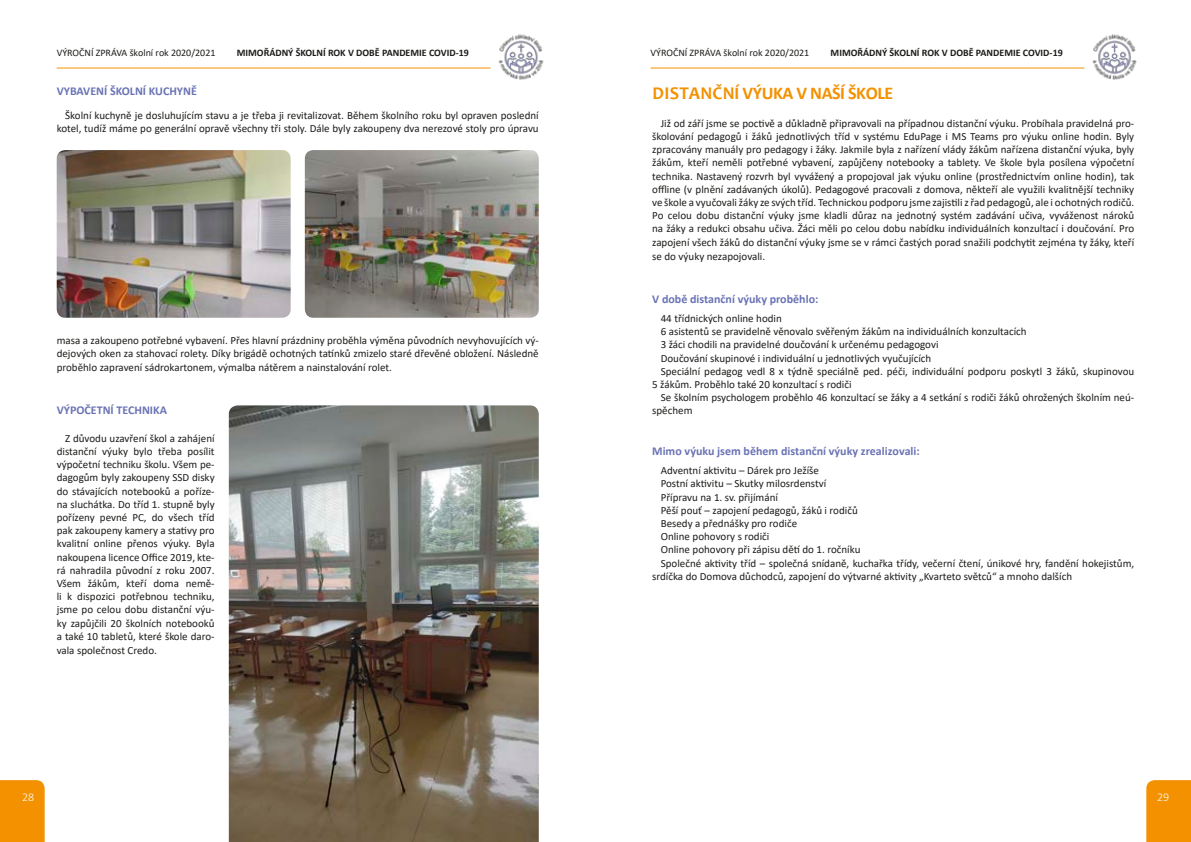
<style>
.page{position:relative;width:1191px;height:842px;background:#fff}
.page>*{position:absolute;margin:0;border:0;box-sizing:border-box;transform-origin:0 0}
.t1{font:700 18px "Calibri";letter-spacing:-.025em;color:#f39100}
.t2{font:700 12px "Calibri";color:#6a73b5}
.t3{font:300 12px "Calibri";color:#fff}
.t4{font:11px/13.2px "Calibri";color:#1c1c1a;text-align:justify}
.t5{font:700 10px "Calibri";color:#1c1c1a}
.t6{font:10px "Calibri";color:#1c1c1a}
.s1{font-family:"Candara"}
</style>
<div class="page">
<div style="left:0;top:780px;width:45px;height:62px;background:#f39100"></div>
<div style="left:1146px;top:780px;width:45px;height:62px;background:#f39100"></div>
<hr style="left:57px;top:68px;width:433px;height:1px;background:#f39100">
<hr style="left:650px;top:68px;width:434px;height:1px;background:#f39100">
<img style="left:490px;top:34px;width:54px;height:46px">
<img style="left:1084px;top:34px;width:53px;height:46px">
<img style="left:57px;top:150px;width:234px;height:168px">
<img style="left:305px;top:150px;width:234px;height:168px">
<img style="left:229px;top:405px;width:310px;height:437px">
<p class="t6" style="left:57px;top:46px;width:160px">VÝROČNÍ ZPRÁVA školní rok 2020/2021</p>
<p class="t5" style="left:237px;top:45px;width:234px">MIMOŘÁDNÝ ŠKOLNÍ ROK V DOBĚ PANDEMIE COVID-19</p>
<p class="t6" style="left:650px;top:46px;width:160px">VÝROČNÍ ZPRÁVA školní rok 2020/2021</p>
<p class="t5" style="left:830px;top:45px;width:234px">MIMOŘÁDNÝ ŠKOLNÍ ROK V DOBĚ PANDEMIE COVID-19</p>
<p class="t2" style="left:57px;top:82px;width:142px">VYBAVENÍ ŠKOLNÍ KUCHYNĚ</p>
<p class="t4" style="left:57px;top:109px;width:483px;text-align:right">Školní kuchyně je dosluhujícím stavu a je třeba ji revitalizovat. Během školního roku byl opraven poslední kotel, tudíž máme po generální opravě všechny tři stoly. Dále byly zakoupeny dva nerezové stoly pro úpravu</p>
<h1 class="t1" style="left:652px;top:80px;width:242px"><span class="s1">DISTANČN</span>Í VÝUKA V NAŠÍ ŠKOLE</h1>
<p class="t4" style="left:652px;top:116px;width:483px;text-indent:9px">Již od září jsme se poctivě a důkladně připravovali na případnou distanční výuku. Probíhala pravidelná pro&shy;školování pedagogů i žáků jednotlivých tříd v systému EduPage i MS Teams pro výuku online hodin. Byly zpracovány manuály pro pedagogy i žáky. Jakmile byla z nařízení vlády žákům nařízena distanční výuka, byly žákům, kteří neměli potřebné vybavení, zapůjčeny notebooky a tablety. Ve škole byla posílena výpočetní technika. Nastavený rozvrh byl vyvážený a propojoval jak výuku online (prostřednictvím online hodin), tak offline (v plnění zadávaných úkolů). Pedagogové pracovali z domova, někteří ale využili kvalitnější techniky ve škole a vyučovali žáky ze svých tříd. Technickou podporu jsme zajistili z řad pedagogů, ale i ochotných rodičů.<br>Po celou dobu distanční výuky jsme kladli důraz na jednotný systém zadávání učiva, vyváženost nároků na žáky a redukci obsahu učiva. Žáci měli po celou dobu nabídku individuálních konzultací i doučování. Pro zapojení všech žáků do distanční výuky jsme se v rámci častých porad snažili podchytit zejména ty žáky, kteří</p>
<p class="t4" style="left:652px;top:249px;width:115px">se do výuky nezapojovali.</p>
<p class="t2" style="left:652px;top:291px;width:168px">V době distanční výuky proběhlo:</p>
<p class="t4" style="left:660px;top:311px;width:123px">44 třídnických online hodin</p>
<p class="t4" style="left:660px;top:325px;width:367px">6 asistentů se pravidelně věnovalo svěřeným žákům na individuálních konzultacích</p>
<p class="t4" style="left:660px;top:338px;width:279px">3 žáci chodili na pravidelné doučování k určenému pedagogovi</p>
<p class="t4" style="left:660px;top:351px;width:272px">Doučování skupinové i individuální u jednotlivých vyučujících</p>
<p class="t4" style="left:660px;top:364px;width:475px">Speciální pedagog vedl 8 x týdně speciálně ped. péči, individuální podporu poskytl 3 žáků, skupinovou</p>
<p class="t4" style="left:652px;top:377px;width:201px">5 žákům. Proběhlo také 20 konzultací s rodiči</p>
<p class="t4" style="left:660px;top:391px;width:475px">Se školním psychologem proběhlo 46 konzultací se žáky a 4 setkání s rodiči žáků ohrožených školním neú-</p>
<p class="t4" style="left:652px;top:404px;width:42px">spěchem</p>
<p class="t2" style="left:652px;top:443px;width:269px">Mimo výuku jsem během distanční výuky zrealizovali:</p>
<p class="t4" style="left:660px;top:464px;width:160px">Adventní aktivitu – Dárek pro Ježíše</p>
<p class="t4" style="left:660px;top:477px;width:167px">Postní aktivitu – Skutky milosrdenství</p>
<p class="t4" style="left:660px;top:490px;width:119px">Přípravu na 1. sv. přijímání</p>
<p class="t4" style="left:660px;top:503px;width:199px">Pěší pouť – zapojení pedagogů, žáků i rodičů</p>
<p class="t4" style="left:660px;top:516px;width:138px">Besedy a přednášky pro rodiče</p>
<p class="t4" style="left:660px;top:530px;width:110px">Online pohovory s rodiči</p>
<p class="t4" style="left:660px;top:543px;width:201px">Online pohovory při zápisu dětí do 1. ročníku</p>
<p class="t4" style="left:660px;top:556px;width:475px">Společné aktivity tříd – společná snídaně, kuchařka třídy, večerní čtení, únikové hry, fandění hokejistům,</p>
<p class="t4" style="left:652px;top:569px;width:421px">srdíčka do Domova důchodců, zapojení do výtvarné aktivity „Kvarteto světců“ a mnoho dalších</p>
<p class="t4" style="left:57px;top:333px;width:483px">masa a zakoupeno potřebné vybavení. Přes hlavní prázdniny proběhla výměna původních nevyhovujících vý&shy;dejových oken za stahovací rolety. Díky brigádě ochotných tatínků zmizelo staré dřevěné obložení. Následně</p>
<p class="t4" style="left:57px;top:361px;width:337px">proběhlo zapravení sádrokartonem, výmalba nátěrem a nainstalování rolet.</p>
<p class="t2" style="left:57px;top:402px;width:112px">VÝPOČETNÍ TECHNIKA</p>
<p class="t4" style="left:57px;top:431px;width:159px;text-indent:8px">Z důvodu uzavření škol a zahájení distanční výuky bylo třeba posílit výpočetní techniku školu. Všem pe&shy;dagogům byly zakoupeny SSD disky do stávajících notebooků a poříze&shy;na sluchátka. Do tříd 1. stupně byly pořízeny pevné PC, do všech tříd pak zakoupeny kamery a stativy pro kvalitní online přenos výuky. Byla nakoupena licence Office 2019, kte&shy;rá nahradila původní z roku 2007.<br>Všem žákům, kteří doma nemě&shy;li k dispozici potřebnou techniku, jsme po celou dobu distanční výu&shy;ky zapůjčili 20 školních notebooků a také 10 tabletů, které škole daro-</p>
<p class="t4" style="left:57px;top:644px;width:102px">vala společnost Credo.</p>
<p class="t3" style="left:22px;top:789px;width:14px">28</p>
<p class="t3" style="left:1157px;top:789px;width:14px">29</p>
</div>
